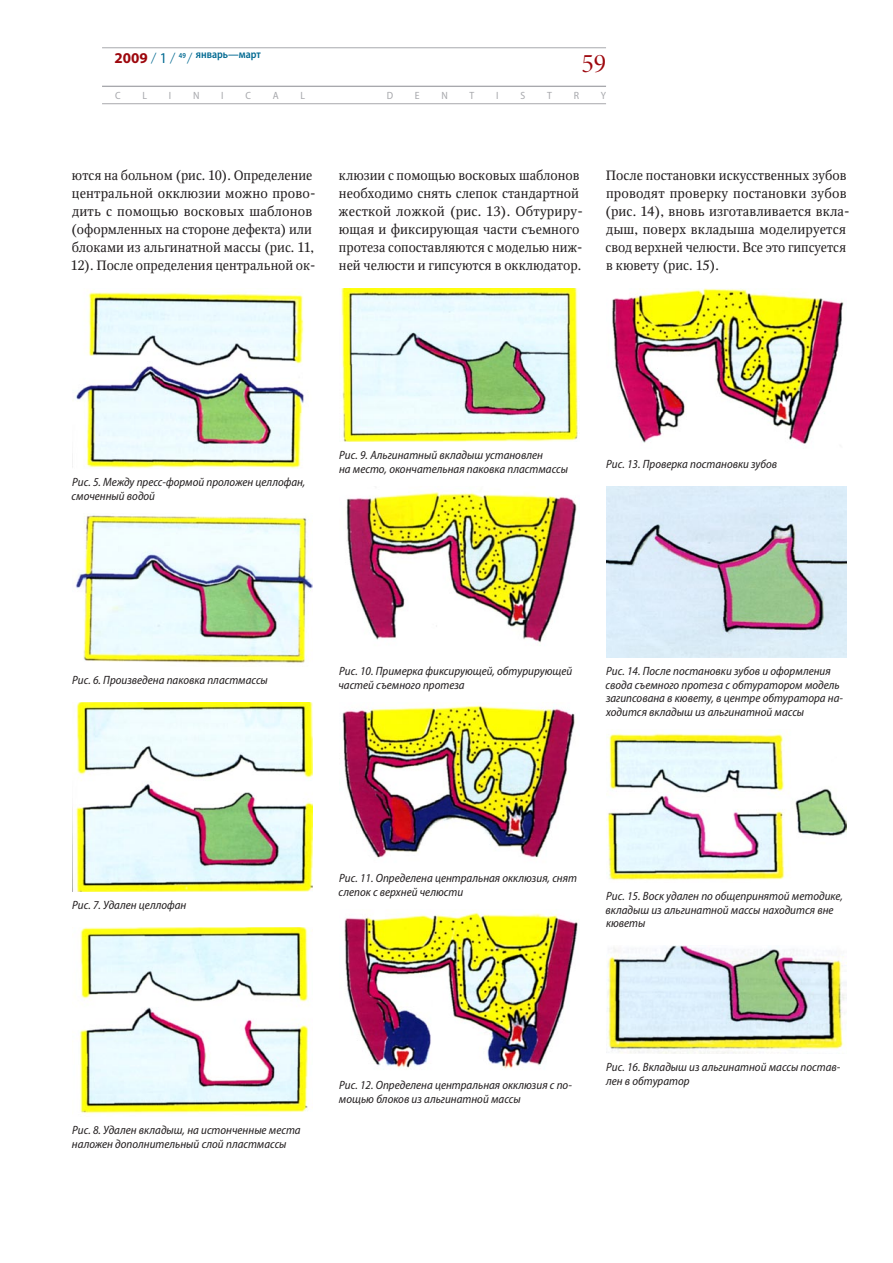
<style>
.page{position:relative;width:893px;height:1263px;background:#fff}
.page>*{position:absolute;margin:0;border:0;box-sizing:border-box;transform-origin:0 0}
.t1{font:27px "Minion Pro Disp";color:#9d070d}
.t2{font:13.5px/18px "Octava";color:#231f20}
.t3{font:italic semi-condensed 12px/13.5px "Myriad Pro";color:#231f20}
.t4{font:600 semi-condensed 11.25px "Myriad Pro";color:#006991;scale:.95 1}
.t5{font:semi-condensed 10.5px "Myriad Pro";color:#a8a9ad}
.s1{font-weight:700;font-stretch:normal;font-size:15px;color:#9d070d}
.s2{font-weight:300;font-stretch:normal;font-size:15px}
.s3{font-weight:400;font-stretch:normal;font-size:15px}
.s4{font-size:7.5px}
</style>
<div class="page">
<hr style="left:102px;top:48px;width:504px;height:1px;background:#a8a9ad">
<hr style="left:102px;top:86px;width:504px;height:1px;background:#a8a9ad">
<hr style="left:102px;top:103px;width:504px;height:1px;background:#a8a9ad">
<img style="left:72px;top:292px;width:232px;height:176px">
<img style="left:76px;top:514px;width:236px;height:149px">
<img style="left:72px;top:702px;width:240px;height:189px">
<img style="left:80px;top:927px;width:229px;height:187px">
<img style="left:341px;top:288px;width:237px;height:153px">
<img style="left:346px;top:491px;width:231px;height:155px">
<img style="left:342px;top:704px;width:233px;height:154px">
<img style="left:344px;top:912px;width:234px;height:158px">
<img style="left:612px;top:288px;width:232px;height:156px">
<img style="left:606px;top:486px;width:240px;height:171px">
<img style="left:606px;top:733px;width:240px;height:147px">
<img style="left:606px;top:945px;width:240px;height:108px">
<p class="t4" style="left:115px;top:47px;width:156px"><span class="s1">2009</span> <span class="s2">/</span> <span class="s3">1</span> <span class="s2">/</span> <span class="s4">49</span> <span class="s2">/</span> январь—март</p>
<p class="t5" style="left:115px;top:89px;width:7px">C</p>
<p class="t5" style="left:142px;top:89px;width:6px">L</p>
<p class="t5" style="left:169px;top:89px;width:4px">I</p>
<p class="t5" style="left:193px;top:89px;width:8px">N</p>
<p class="t5" style="left:221px;top:89px;width:4px">I</p>
<p class="t5" style="left:245px;top:89px;width:7px">C</p>
<p class="t5" style="left:273px;top:89px;width:7px">A</p>
<p class="t5" style="left:301px;top:89px;width:6px">L</p>
<p class="t5" style="left:387px;top:89px;width:8px">D</p>
<p class="t5" style="left:415px;top:89px;width:6px">E</p>
<p class="t5" style="left:441px;top:89px;width:8px">N</p>
<p class="t5" style="left:470px;top:89px;width:6px">T</p>
<p class="t5" style="left:496px;top:89px;width:4px">I</p>
<p class="t5" style="left:520px;top:89px;width:6px">S</p>
<p class="t5" style="left:547px;top:89px;width:6px">T</p>
<p class="t5" style="left:574px;top:89px;width:7px">R</p>
<p class="t5" style="left:601px;top:89px;width:7px">Y</p>
<h1 class="t1" style="left:581px;top:47px;width:26px">59</h1>
<p class="t2" style="left:71px;top:166px;width:246px">ются на больном (рис. 10). Определение центральной окклюзии можно прово&shy;дить с помощью восковых шаблонов (оформленных на стороне дефекта) или блоками из альгинатной массы (рис. 11, 12). После определения центральной ок-</p>
<p class="t2" style="left:339px;top:166px;width:246px">клюзии с помощью восковых шаблонов необходимо снять слепок стандартной жесткой ложкой (рис. 13). Обтуриру&shy;ющая и фиксирующая части съемного протеза сопоставляются с моделью ниж&shy;ней челюсти и гипсуются в окклюдатор.</p>
<p class="t2" style="left:605px;top:166px;width:246px">После постановки искусственных зубов проводят проверку постановки зубов (рис. 14), вновь изготавливается вкла&shy;дыш, поверх вкладыша моделируется свод верхней челюсти. Все это гипсуется в кювету (рис. 15).</p>
<p class="t3" style="left:72px;top:475px;width:235px">Рис. 5. Между пресс-формой проложен целлофан, смоченный водой</p>
<p class="t3" style="left:339px;top:448px;width:231px">Рис. 9. Альгинатный вкладыш установлен<br>на место, окончательная паковка пластмассы</p>
<p class="t3" style="left:606px;top:457px;width:172px">Рис. 13. Проверка постановки зубов</p>
<p class="t3" style="left:72px;top:673px;width:197px">Рис. 6. Произведена паковка пластмассы</p>
<p class="t3" style="left:338px;top:664px;width:235px">Рис. 10. Примерка фиксирующей, обтурирующей частей съемного протеза</p>
<p class="t3" style="left:606px;top:664px;width:239px">Рис. 14. После постановки зубов и оформления свода съемного протеза с обтуратором модель загипсована в кювету, в центре обтуратора на&shy;ходится вкладыш из альгинатной массы</p>
<p class="t3" style="left:72px;top:898px;width:116px">Рис. 7. Удален целлофан</p>
<p class="t3" style="left:339px;top:871px;width:240px">Рис. 11. Определена центральная окклюзия, снят слепок с верхней челюсти</p>
<p class="t3" style="left:605px;top:889px;width:239px">Рис. 15. Воск удален по общепринятой методике, вкладыш из альгинатной массы находится вне кюветы</p>
<p class="t3" style="left:72px;top:1123px;width:230px">Рис. 8. Удален вкладыш, на истонченные места наложен дополнительный слой пластмассы</p>
<p class="t3" style="left:339px;top:1078px;width:234px">Рис. 12. Определена центральная окклюзия с по&shy;мощью блоков из альгинатной массы</p>
<p class="t3" style="left:606px;top:1060px;width:236px">Рис. 16. Вкладыш из альгинатной массы постав&shy;лен в обтуратор</p>
</div>
